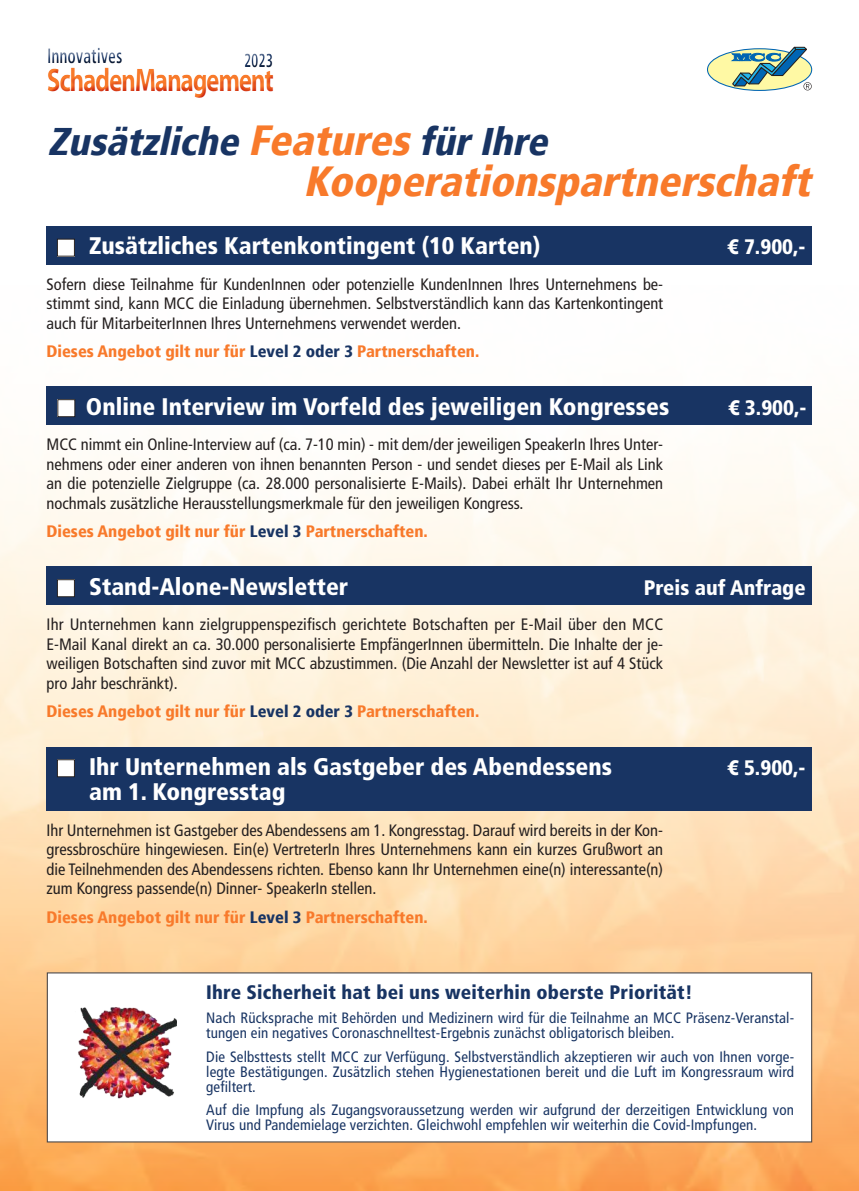
<style>
.page{position:relative;width:859px;height:1191px;background:#fff}
.page>*{position:absolute;margin:0;border:0;box-sizing:border-box;transform-origin:0 0}
.t1{font:italic 900 condensed 42px "Frutiger";color:#f87a2b}
.t2{font:italic 900 condensed 38.4px "Frutiger";color:#183463}
.t3{font:700 32.85px "Myriad Pro";letter-spacing:-.05em;color:#f87a2b;scale:.77 1}
.t4{font:900 condensed 24px "Frutiger LT Std";color:#fff}
.t5{font:900 condensed 21px "Frutiger LT Std";color:#fff}
.t6{font:700 condensed 20.85px "Frutiger LT";color:#183463;scale:.75 1}
.t7{font:900 condensed 19.5px "Frutiger LT Std";letter-spacing:.01em;color:#183463}
.t8{font:700 condensed 19.2px "Frutiger LT";color:#183463;scale:.73 1}
.t9{font:condensed 16.5px/19.5px "Frutiger LT";color:#241f1f;text-align:justify}
.t10{font:900 condensed 16.5px "Frutiger";color:#f87a2b}
.t11{font:condensed 15px/15px "Frutiger LT";letter-spacing:.01em;color:#183463}
.s1{font-size:42px;color:#f87a2b}
.s2{color:#183463}
</style>
<div class="page">
<img style="left:0;top:386px;width:859px;height:805px">
<div style="left:47px;top:226px;width:765px;height:38px;background:#183463"></div>
<div style="left:57px;top:239px;width:17px;height:17px;background:#fff"></div>
<div style="left:57px;top:239px;width:18px;height:17px;border:1px solid #241f1f"></div>
<div style="left:42px;top:63px;width:237px;height:41px;background:#c5191d;opacity:.75"></div>
<div style="left:242px;top:48px;width:41px;height:27px;background:#241f1f;opacity:.75"></div>
<div style="left:45px;top:43px;width:85px;height:28px;background:#241f1f;opacity:.75"></div>
<div style="left:707px;top:49px;width:105px;height:41px;background:#fff9a4;border-radius:50%"></div>
<svg style="left:731px;top:47px;width:81px;height:43px"></svg>
<div style="left:47px;top:387px;width:765px;height:38px;background:#183463"></div>
<div style="left:58px;top:400px;width:17px;height:17px;background:#fff"></div>
<div style="left:58px;top:399px;width:17px;height:18px;border:1px solid #241f1f"></div>
<div style="left:47px;top:566px;width:765px;height:39px;background:#183463"></div>
<div style="left:57px;top:579px;width:17px;height:18px;background:#fff"></div>
<div style="left:57px;top:579px;width:18px;height:18px;border:1px solid #241f1f"></div>
<div style="left:47px;top:746px;width:765px;height:64px;background:#183463"></div>
<div style="left:57px;top:759px;width:17px;height:17px;background:#fff"></div>
<div style="left:57px;top:759px;width:18px;height:18px;border:1px solid #241f1f"></div>
<div style="left:47px;top:972px;width:765px;height:170px;background:#fff"></div>
<img style="left:78px;top:1007px;width:98px;height:92px">
<p class="t6" style="left:47px;top:43px;width:102px">Innovatives</p>
<p class="t8" style="left:244px;top:49px;width:41px">2023</p>
<h3 class="t3" style="left:47px;top:59px;width:296px">SchadenManagement</h3>
<h2 class="t2" style="left:48px;top:119px;width:511px">Zusätzliche <span class="s1">Features</span>fürIhre</h2>
<h1 class="t1" style="left:303px;top:156px;width:519px">Kooperationspartnerschaft</h1>
<h3 class="t4" style="left:89px;top:231px;width:453px">Zusätzliches Kartenkontingent (10 Karten)</h3>
<p class="t5" style="left:728px;top:234px;width:79px">€ 7.900,-</p>
<p class="t9" style="left:47px;top:274px;width:618px">Sofern diese Teilnahme für KundenInnen oder potenzielle KundenInnen Ihres Unternehmens be&shy;stimmt sind, kann MCC die Einladung übernehmen. Selbstverständlich kann das Kartenkontingent auch für MitarbeiterInnen Ihres Unternehmens verwendet werden.</p>
<p class="t10" style="left:47px;top:341px;width:434px">Dieses Angebot gilt nur für <span class="s2">Level 2 oder 3</span> Partnerschaften.</p>
<h3 class="t4" style="left:86px;top:392px;width:585px">Online Interview im Vorfeld des jeweiligen Kongresses</h3>
<p class="t5" style="left:728px;top:395px;width:79px">€ 3.900,-</p>
<p class="t9" style="left:47px;top:435px;width:618px">MCC nimmt ein Online-Interview auf (ca. 7-10 min) - mit dem/der jeweiligen SpeakerIn Ihres Unter&shy;nehmens oder einer anderen von ihnen benannten Person - und sendet dieses per E-Mail als Link an die potenzielle Zielgruppe (ca. 28.000 personalisierte E-Mails). Dabei erhält Ihr Unternehmen nochmals zusätzliche Herausstellungsmerkmale für den jeweiligen Kongress.</p>
<p class="t10" style="left:47px;top:521px;width:383px">Dieses Angebot gilt nur für <span class="s2">Level 3</span> Partnerschaften.</p>
<h3 class="t4" style="left:89px;top:572px;width:261px">Stand-Alone-Newsletter</h3>
<p class="t5" style="left:644px;top:575px;width:163px">Preis auf Anfrage</p>
<p class="t9" style="left:47px;top:615px;width:618px">Ihr Unternehmen kann zielgruppenspezifisch gerichtete Botschaften per E-Mail über den MCC E-Mail Kanal direkt an ca. 30.000 personalisierte EmpfängerInnen übermitteln. Die Inhalte der je&shy;weiligen Botschaften sind zuvor mit MCC abzustimmen. (Die Anzahl der Newsletter ist auf 4 Stück pro Jahr beschränkt).</p>
<p class="t10" style="left:47px;top:701px;width:434px">Dieses Angebot gilt nur für <span class="s2">Level 2 oder 3</span> Partnerschaften.</p>
<h3 class="t4" style="left:89px;top:752px;width:524px">Ihr Unternehmen als Gastgeber des Abendessens</h3>
<p class="t5" style="left:728px;top:755px;width:79px">€ 5.900,-</p>
<h3 class="t4" style="left:89px;top:777px;width:198px">am 1. Kongresstag</h3>
<p class="t9" style="left:47px;top:820px;width:618px">Ihr Unternehmen ist Gastgeber des Abendessens am 1. Kongresstag. Darauf wird bereits in der Kon&shy;gressbroschüre hingewiesen. Ein(e) VertreterIn Ihres Unternehmens kann ein kurzes Grußwort an die Teilnehmenden des Abendessens richten. Ebenso kann Ihr Unternehmen eine(n) interessante(n) zum Kongress passende(n) Dinner- SpeakerIn stellen.</p>
<p class="t10" style="left:47px;top:906px;width:383px">Dieses Angebot gilt nur für <span class="s2">Level 3</span> Partnerschaften.</p>
<p class="t7" style="left:206px;top:981px;width:488px">Ihre Sicherheit hat bei uns weiterhin oberste Priorität!</p>
<p class="t11" style="left:206px;top:1010px;width:589px">Nach Rücksprache mit Behörden und Medizinern wird für die Teilnahme an MCC Präsenz-Veranstal&shy;tungen ein negatives Coronaschnelltest-Ergebnis zunächst obligatorisch bleiben.</p>
<p class="t11" style="left:206px;top:1049px;width:589px;text-align:justify">Die Selbsttests stellt MCC zur Verfügung. Selbstverständlich akzeptieren wir auch von Ihnen vorge&shy;legte Bestätigungen. Zusätzlich stehen Hygienestationen bereit und die Luft im Kongressraum wird gefiltert.</p>
<p class="t11" style="left:206px;top:1102px;width:589px">Auf die Impfung als Zugangsvoraussetzung werden wir aufgrund der derzeitigen Entwicklung von<br>Virus und Pandemielage verzichten. Gleichwohl empfehlen wir weiterhin die Covid-Impfungen.</p>
</div>
